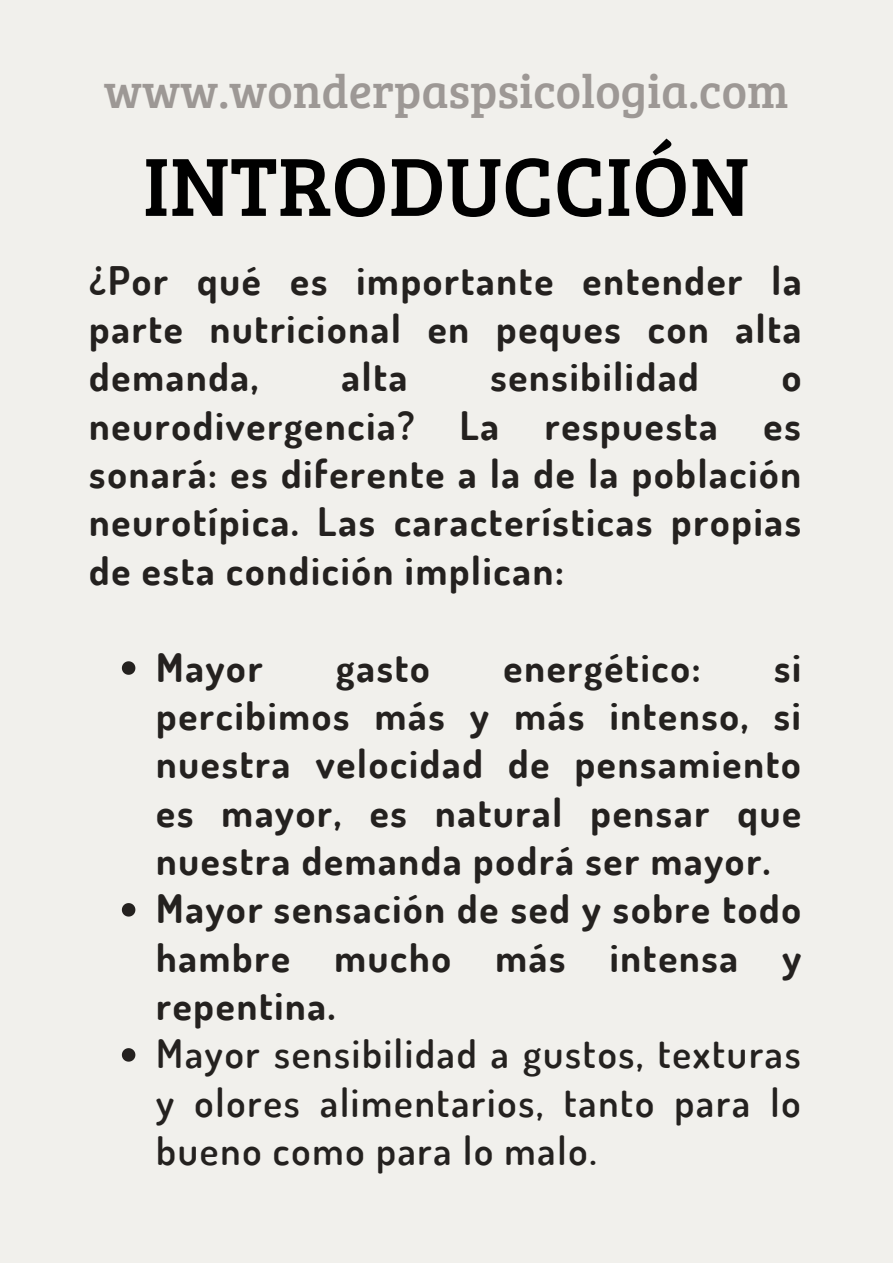
<style>
.page{position:relative;width:893px;height:1264px;background:#fff}
.page>*{position:absolute;margin:0;border:0;box-sizing:border-box;transform-origin:0 0}
.t1{font:85.2px "Bree Serif";letter-spacing:.005em;color:#000}
.t2{font:48px "Bree Serif";color:#9d9895}
.t3{font:700 39.3px/48.3px "Dosis";letter-spacing:.045em;color:#24211f;text-align:justify}
.t4{font:600 39.3px/48.3px "Dosis";letter-spacing:.045em;color:#24211f;text-align:justify}
</style>
<div class="page">
<div style="left:0;top:0;width:892px;height:1262px;background:#f1f0ec"></div>
<svg style="left:122px;top:661px;width:13px;height:13px"></svg>
<svg style="left:122px;top:903px;width:13px;height:13px"></svg>
<svg style="left:122px;top:1048px;width:13px;height:13px"></svg>
<p class="t2" style="left:104px;top:56px;width:686px">www.wonderpaspsicologia.com</p>
<h1 class="t1" style="left:143px;top:124px;width:608px">INTRODUCCIÓN</h1>
<p class="t3" style="left:89px;top:255px;width:713px">¿Por qué es importante entender la parte nutricional en peques con alta demanda,</p>
<p class="t3" style="left:341px;top:352px;width:67px">alta</p>
<p class="t3" style="left:490px;top:352px;width:210px">sensibilidad</p>
<p class="t3" style="left:89px;top:352px;width:713px;text-indent:692px">o neurodivergencia? La respuesta es sonará: es diferente a la de la población neurotípica. Las características propias de esta condición implican:</p>
<p class="t3" style="left:156px;top:642px;width:108px">Mayor</p>
<p class="t3" style="left:336px;top:642px;width:95px">gasto</p>
<p class="t3" style="left:503px;top:642px;width:198px">energético:</p>
<p class="t3" style="left:156px;top:642px;width:646px;text-align:left;text-indent:618px">si percibimos más y más intenso, si nuestra velocidad de pensamiento es mayor, es natural pensar que nuestra demanda podrá ser mayor.<br>Mayor sensación de sed y sobre todo hambre mucho más intensa y repentina.</p>
<p class="t4" style="left:156px;top:1028px;width:646px">Mayor sensibilidad a gustos, texturas y olores alimentarios, tanto para lo bueno como para lo malo.</p>
</div>
